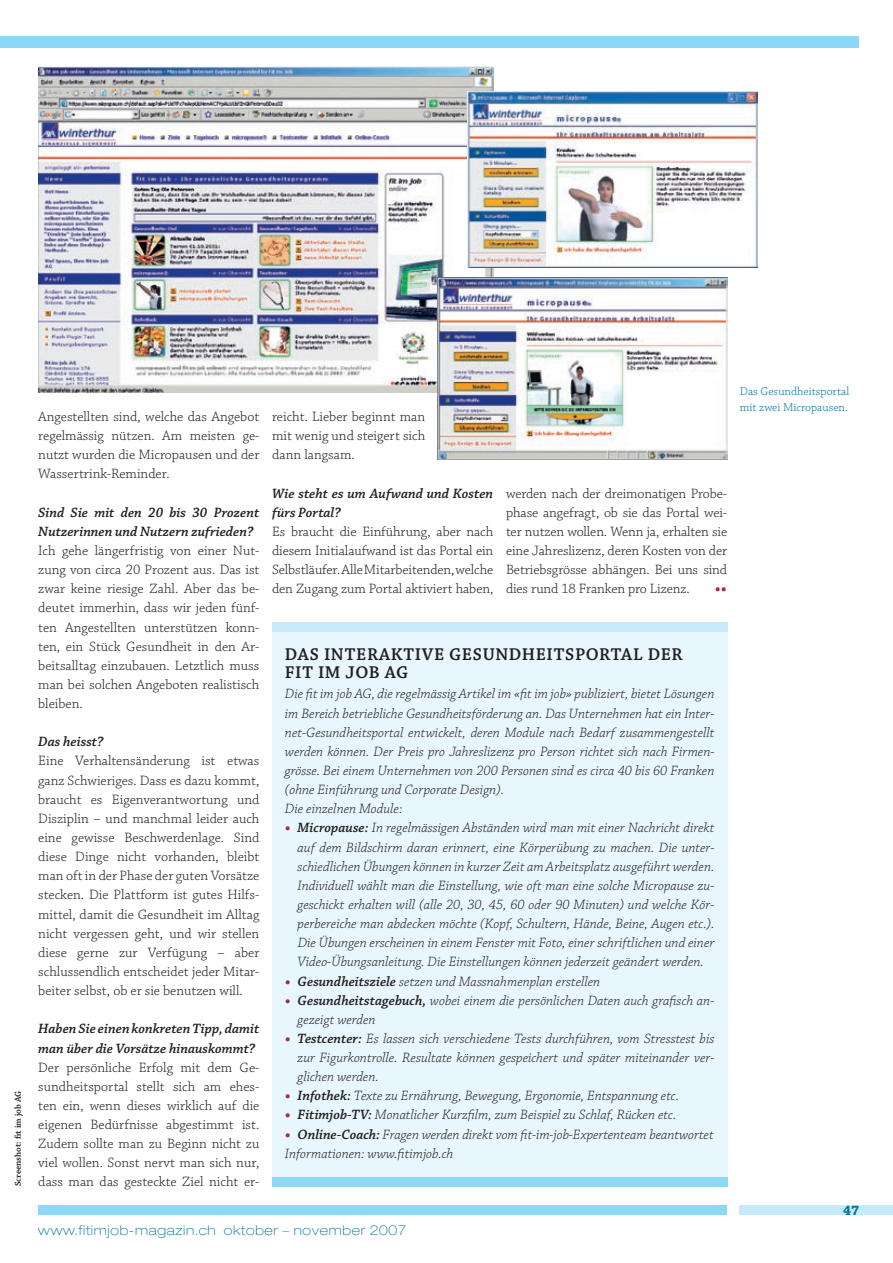
<style>
.page{position:relative;width:893px;height:1263px;background:#fff}
.page>*{position:absolute;margin:0;border:0;box-sizing:border-box;transform-origin:0 0}
.t1{font:600 18px/18px "Chaparral Pro";letter-spacing:.035em;color:#231f20}
.t2{font:italic 300 14.25px/19.2px "Chaparral Pro";color:#231f20}
.t3{font:300 14.25px/19.2px "Chaparral Pro";color:#231f20;text-align:justify}
.t4{font:italic 600 14.25px/19.2px "Chaparral Pro";color:#231f20}
.t5{font:700 14.25px "Chaparral Pro";color:#0076a3}
.t6{font:700 14.25px "Chaparral Pro";color:#a72b35}
.t7{font:100 expanded 13.5px "Helvetica Neue";letter-spacing:.05em;color:#0076a3}
.t8{font:300 12px/15.9px "Chaparral Pro";color:#0076a3}
.t9{font:600 9px "Chaparral Pro";color:#231f20}
.s1{font-weight:700;font-style:normal;color:#a72b35}
.s2{font-weight:600}
</style>
<div class="page">
<div style="left:0;top:36px;width:859px;height:12px;background:#8dd7f7"></div>
<div style="left:740px;top:1205px;width:153px;height:10px;background:#c6eafa"></div>
<div style="left:38px;top:1205px;width:689px;height:10px;background:#8dd7f7"></div>
<div style="left:272px;top:631px;width:455px;height:546px;background:#e8f6fd"></div>
<div style="left:272px;top:622px;width:455px;height:9px;background:#c6eafa"></div>
<img style="left:38px;top:67px;width:455px;height:325px">
<img style="left:467px;top:91px;width:290px;height:176px">
<img style="left:438px;top:277px;width:289px;height:182px">
<div style="left:272px;top:1177px;width:455px;height:9px;background:#8dd7f7"></div>
<p class="t9" style="left:13px;top:1186px;width:97px;rotate:-90deg">SCREENSHOT: FIT IM JOB AG</p>
<p class="t3" style="left:38px;top:407px;width:223px">Angestellten sind, welche das Angebot regelmässig nützen. Am meisten ge&shy;nutzt wurden die Micropausen und der Wassertrink-Reminder.</p>
<p class="t4" style="left:38px;top:503px;width:223px">Sind Sie mit den 20 bis 30 Prozent<br>Nutzerinnen und Nutzern zufrieden?</p>
<p class="t3" style="left:38px;top:541px;width:223px">Ich gehe längerfristig von einer Nut&shy;zung von circa 20 Prozent aus. Das ist zwar keine riesige Zahl. Aber das be&shy;deutet immerhin, dass wir jeden fünf&shy;ten Angestellten unterstützen kon-n&shy;ten, ein Stück Gesundheit in den Ar&shy;beitsalltag einzubauen. Letztlich muss man bei solchen Angeboten realistisch bleiben.</p>
<p class="t4" style="left:38px;top:733px;width:67px">Das heisst?</p>
<p class="t3" style="left:38px;top:752px;width:223px">Eine Verhaltensänderung ist etwas ganz Schwieriges. Dass es dazu kommt, braucht es Eigenverantwortung und Disziplin – und manchmal leider auch eine gewisse Beschwerdenlage. Sind diese Dinge nicht vorhanden, bleibt man oft in der Phase der guten Vorsätze stecken. Die Plattform ist gutes Hilfs&shy;mittel, damit die Gesundheit im Alltag nicht vergessen geht, und wir stellen diese gerne zur Verfügung – aber schlussendlich entscheidet jeder Mitar&shy;beiter selbst, ob er sie benutzen will.</p>
<p class="t4" style="left:38px;top:1020px;width:223px">Haben Sie einen konkreten Tipp, damit man über die Vorsätze hinauskommt?</p>
<p class="t3" style="left:38px;top:1058px;width:223px">Der persönliche Erfolg mit dem Ge&shy;sundheitsportal stellt sich am ehes&shy;ten ein, wenn dieses wirklich auf die eigenen Bedürfnisse abgestimmt ist.<br>Zudem sollte man zu Beginn nicht zu viel wollen. Sonst nervt man sich nur, dass man das gesteckte Ziel nicht er-</p>
<p class="t3" style="left:272px;top:407px;width:155px">reicht. Lieber beginnt man mit wenig und steigert sich dann langsam.</p>
<p class="t4" style="left:272px;top:484px;width:223px">Wie steht es um Aufwand und Kosten fürs Portal?</p>
<p class="t3" style="left:272px;top:522px;width:223px">Es braucht die Einführung, aber nach diesem Initialaufwand ist das Portal ein Selbstläufer. Alle Mitarbeitenden, welche den Zugang zum Portal aktiviert haben,</p>
<p class="t3" style="left:506px;top:484px;width:223px">werden nach der dreimonatigen Probe&shy;phase angefragt, ob sie das Portal wei&shy;ter nutzen wollen. Wenn ja, erhalten sie eine Jahreslizenz, deren Kosten von der Betriebsgrösse abhängen. Bei uns sind dies rund 18 Franken pro Lizenz.</p>
<p class="t6" style="left:715px;top:580px;width:13px">••</p>
<p class="t1" style="left:285px;top:645px;width:399px">DAS INTERAKTIVE GESUNDHEITSPORTAL DER<br>FIT IM JOB AG</p>
<p class="t2" style="left:285px;top:685px;width:431px">Die fit im job AG, die regelmässig Artikel im «fit im job» publiziert, bietet Lösungen im Bereich betriebliche Gesundheitsförderung an. Das Unternehmen hat ein Inter&shy;net-Gesundheitsportal entwickelt, deren Module nach Bedarf zusammengestellt werden können. Der Preis pro Jahreslizenz pro Person richtet sich nach Firmen&shy;grösse. Bei einem Unternehmen von 200 Personen sind es circa 40 bis 60 Franken (ohne Einführung und Corporate Design).<br>Die einzelnen Module:</p>
<p class="t2" style="left:298px;top:819px;width:418px;text-align:justify;text-indent:-13px"><span class="s1">•</span> <span class="s2">Micropause:</span> In regelmässigen Abständen wird man mit einer Nachricht direkt auf dem Bildschirm daran erinnert, eine Körperübung zu machen. Die unter&shy;schiedlichen Übungen können in kurzer Zeit am Arbeitsplatz ausgeführt werden.<br>Individuell wählt man die Einstellung, wie oft man eine solche Micropause zu&shy;geschickt erhalten will (alle 20, 30, 45, 60 oder 90 Minuten) und welche Kör&shy;perbereiche man abdecken möchte (Kopf, Schultern, Hände, Beine, Augen etc.).<br>Die Übungen erscheinen in einem Fenster mit Foto, einer schriftlichen und einer Video-Übungsanleitung. Die Einstellungen können jederzeit geändert werden.</p>
<p class="t2" style="left:285px;top:972px;width:317px"><span class="s1">•</span> <span class="s2">Gesundheitsziele</span> setzen und Massnahmenplan erstellen</p>
<p class="t2" style="left:298px;top:991px;width:418px;text-indent:-13px"><span class="s1">•</span> <span class="s2">Gesundheitstagebuch,</span> wobei einem die persönlichen Daten auch grafisch an&shy;gezeigt werden</p>
<p class="t2" style="left:298px;top:1029px;width:418px;text-align:justify;text-indent:-13px"><span class="s1">•</span> <span class="s2">Testcenter:</span> Es lassen sich verschiedene Tests durchführen, vom Stresstest bis zur Figurkontrolle. Resultate können gespeichert und später miteinander ver&shy;glichen werden.</p>
<p class="t2" style="left:285px;top:1087px;width:396px"><span class="s1">•</span> <span class="s2">Infothek:</span> Texte zu Ernährung, Bewegung, Ergonomie, Entspannung etc.</p>
<p class="t2" style="left:285px;top:1106px;width:393px"><span class="s1">•</span> <span class="s2">Fitimjob-TV:</span> Monatlicher Kurzfilm, zum Beispiel zu Schlaf, Rücken etc.</p>
<p class="t2" style="left:285px;top:1125px;width:430px"><span class="s1">•</span> <span class="s2">Online-Coach:</span> Fragen werden direkt vom fit-im-job-Expertenteam beantwortet<br>Informationen: www.fitimjob.ch</p>
<p class="t7" style="left:38px;top:1222px;width:369px">www.fitimjob-magazin.ch oktober – november 2007</p>
<p class="t8" style="left:740px;top:384px;width:111px">Das Gesundheitsportal mit zwei Micropausen.</p>
<p class="t5" style="left:843px;top:1202px;width:18px">47</p>
</div>
